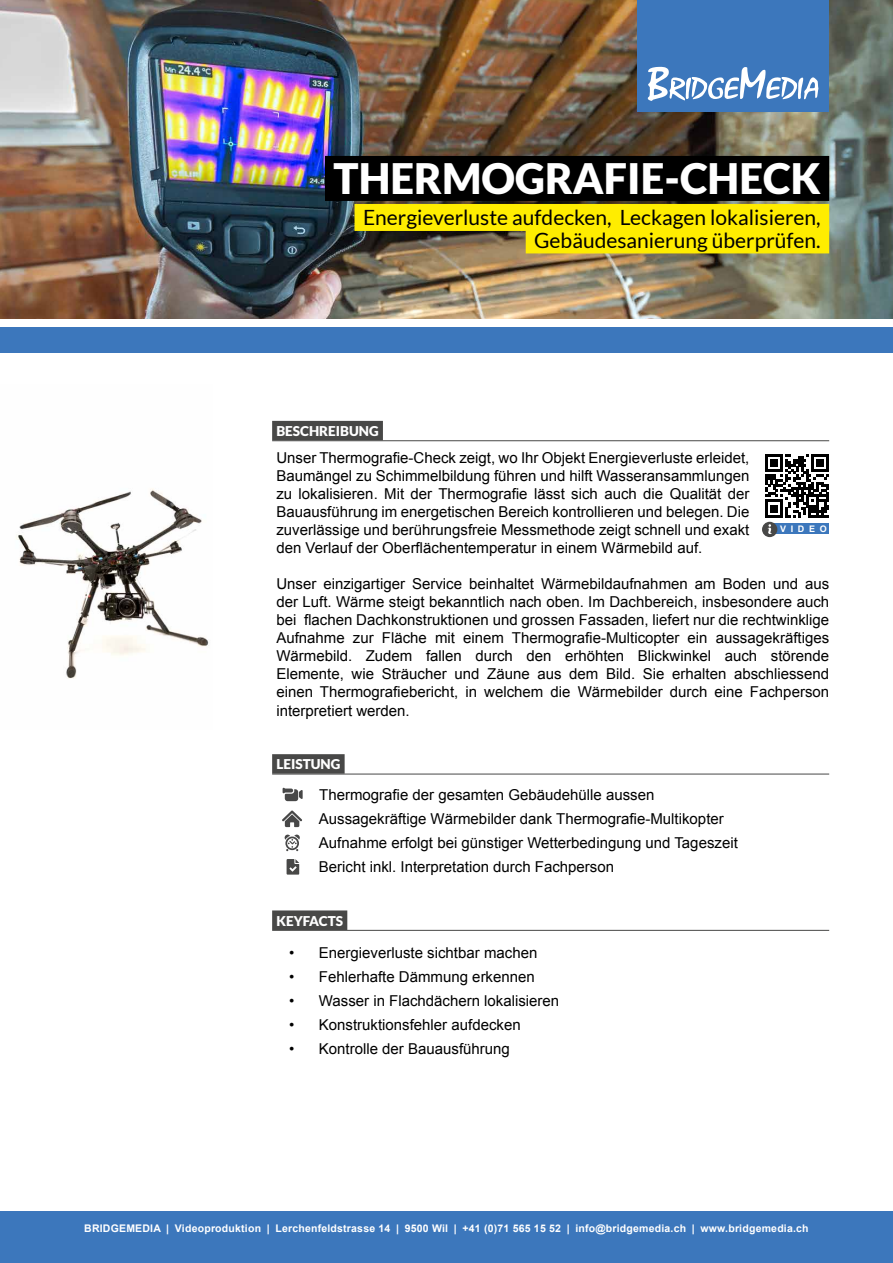
<style>
.page{position:relative;width:893px;height:1263px;background:#fff}
.page>*{position:absolute;margin:0;border:0;box-sizing:border-box;transform-origin:0 0}
.t1{font:900 42px "Lato";color:#fff}
.t2{font:21px/22.5px "Lato";color:#000;text-align:right}
.t3{font:15px/18px "Arial";color:#000;text-align:justify}
.t4{font:900 13.5px "Lato";color:#fff}
.t5{font:700 10.5px "Arial";letter-spacing:.02em;color:#fff}
.t6{font:700 9px "Arial";letter-spacing:.52em;color:#fff}
.s1{font-family:"Lato";font-weight:900;font-size:13.5px;color:#fff}
</style>
<div class="page">
<img style="left:16px;top:489px;width:193px;height:190px">
<img style="left:0;top:0;width:893px;height:319px">
<div style="left:0;top:1212px;width:893px;height:51px;background:#3c77bc"></div>
<div style="left:272px;top:421px;width:111px;height:19px;background:#484847"></div>
<hr style="left:272px;top:440px;width:557px;height:1px;background:#484847">
<div style="left:272px;top:754px;width:73px;height:20px;background:#484847"></div>
<hr style="left:272px;top:774px;width:557px;height:1px;background:#484847">
<div style="left:272px;top:910px;width:75px;height:20px;background:#484847"></div>
<hr style="left:272px;top:930px;width:557px;height:1px;background:#484847">
<svg style="left:762px;top:454px;width:67px;height:83px"></svg>
<svg style="left:287px;top:859px;width:12px;height:16px"></svg>
<svg style="left:282px;top:810px;width:20px;height:17px"></svg>
<svg style="left:285px;top:834px;width:15px;height:17px"></svg>
<svg style="left:283px;top:788px;width:20px;height:13px"></svg>
<div style="left:0;top:327px;width:893px;height:26px;background:#3c77bc"></div>
<div style="left:325px;top:156px;width:504px;height:45px;background:#000"></div>
<div style="left:355px;top:204px;width:474px;height:27px;background:#ffed00"></div>
<div style="left:526px;top:226px;width:303px;height:27px;background:#ffed00"></div>
<div style="left:637px;top:0;width:192px;height:112px;background:#3c77bc"></div>
<svg style="left:647px;top:67px;width:171px;height:34px"></svg>
<h1 class="t1" style="left:333px;top:154px;width:489px">THERMOGRAFIE-CHECK</h1>
<h2 class="t2" style="left:363px;top:206px;width:459px">Energieverluste aufdecken, Leckagen lokalisieren,<br>Gebäudesanierung überprüfen.</h2>
<p class="t4" style="left:276px;top:423px;width:104px">BESCHREIBUNG</p>
<p class="t3" style="left:276px;top:448px;width:475px">Unser Thermografie-Check zeigt, wo Ihr Objekt Energieverluste erleidet, Baumängel zu Schimmelbildung führen und hilft Wasseransammlungen zu lokalisieren. Mit der Thermografie lässt sich auch die Qualität der Bauausführung im energetischen Bereich kontrollieren und belegen. Die zuverlässige und berührungsfreie Messmethode zeigt schnell und exakt den Verlauf der Oberflächentemperatur in einem Wärmebild auf.</p>
<p class="t3" style="left:276px;top:574px;width:554px">Unser einzigartiger Service beinhaltet Wärmebildaufnahmen am Boden und aus der Luft. Wärme steigt bekanntlich nach oben. Im Dachbereich, insbesondere auch bei flachen Dachkonstruktionen und grossen Fassaden, liefert nur die rechtwinklige Aufnahme zur Fläche mit einem Thermografie-Multicopter ein aussagekräftiges Wärmebild. Zudem fallen durch den erhöhten Blickwinkel auch störende Elemente, wie Sträucher und Zäune aus dem Bild. Sie erhalten abschliessend einen Thermografiebericht, in welchem die Wärmebilder durch eine Fachperson</p>
<p class="t3" style="left:276px;top:702px;width:135px">interpretiert werden.</p>
<p class="t6" style="left:780px;top:523px;width:48px">VIDEO</p>
<p class="t4" style="left:276px;top:756px;width:65px">LEISTUNG</p>
<p class="t3" style="left:319px;top:783px;width:420px;line-height:24px;text-align:left;text-indent:-34px"><span class="s1">LEIST</span>Thermografie der gesamten Gebäudehülle aussen Aussagekräftige Wärmebilder dank Thermografie-Multikopter Aufnahme erfolgt bei günstiger Wetterbedingung und Tageszeit Bericht inkl. Interpretation durch Fachperson</p>
<p class="t4" style="left:276px;top:913px;width:68px">KEYFACTS</p>
<p class="t3" style="left:289px;top:944px;width:250px">• Energieverluste sichtbar machen</p>
<p class="t3" style="left:289px;top:968px;width:247px">• Fehlerhafte Dämmung erkennen</p>
<p class="t3" style="left:289px;top:992px;width:272px">• Wasser in Flachdächern lokalisieren</p>
<p class="t3" style="left:289px;top:1016px;width:233px">• Konstruktionsfehler aufdecken</p>
<p class="t3" style="left:289px;top:1040px;width:222px">• Kontrolle der Bauausführung</p>
<p class="t5" style="left:84px;top:1222px;width:726px">BRIDGEMEDIA | Videoproduktion | Lerchenfeldstrasse 14 | 9500 Wil | +41 (0)71 565 15 52 | info@bridgemedia.ch | www.bridgemedia.ch</p>
</div>
